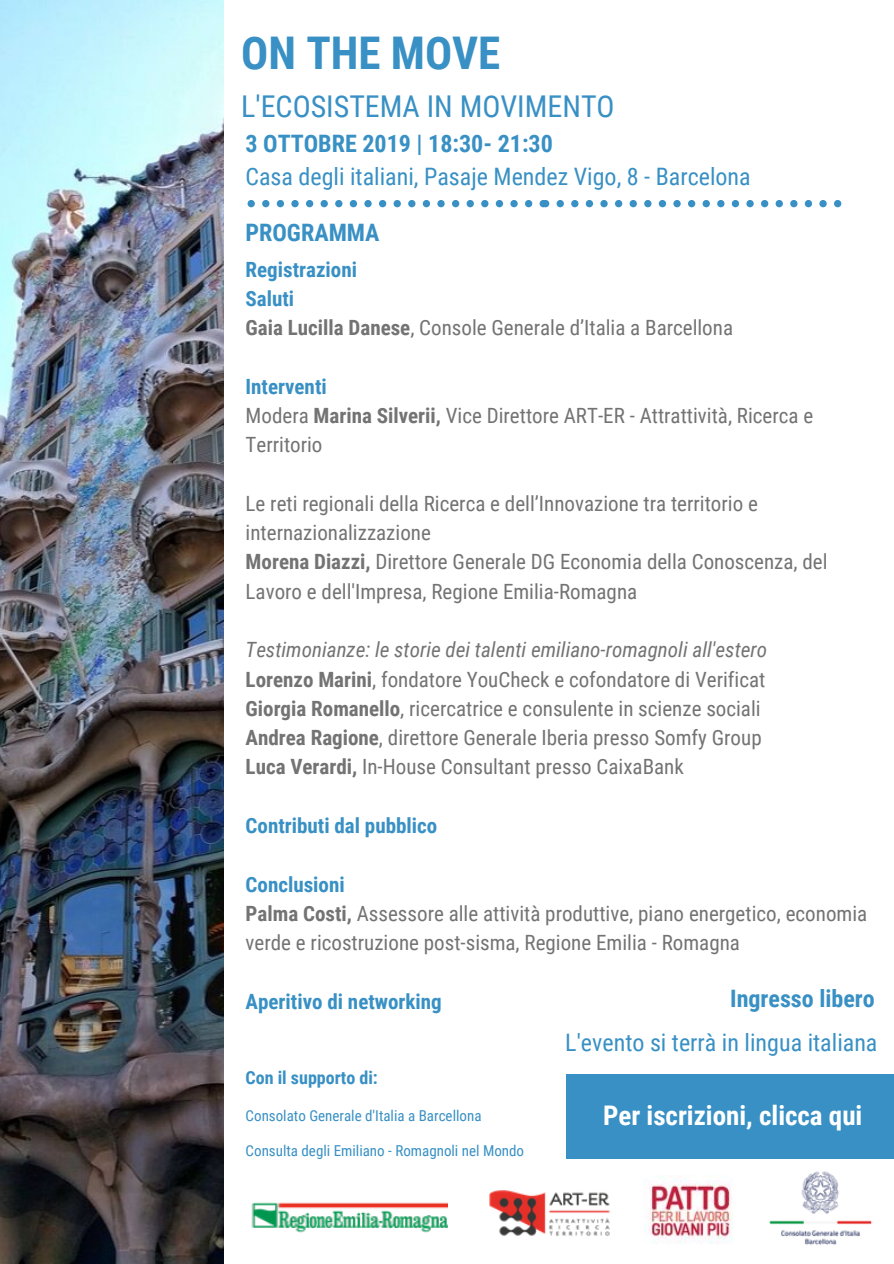
<style>
.page{position:relative;width:894px;height:1264px;background:#fff}
.page>*{position:absolute;margin:0;border:0;box-sizing:border-box;transform-origin:0 0}
.t1{font:700 45px "Roboto Condensed";color:#3890c4}
.t2{font:30px "Roboto Condensed";color:#3890c4}
.t3{font:700 27px "Roboto Condensed";color:#fff}
.t4{font:24px "Roboto Condensed";color:#3890c4}
.t5{font:700 24px "Roboto Condensed";color:#3890c4}
.t6{font:21px/29.2px "Roboto Condensed";color:#737373}
.t7{font:700 21px "Roboto Condensed";color:#3890c4}
.t8{font:700 18px "Roboto Condensed";color:#3890c4}
.t9{font:15px "Roboto Condensed";color:#3890c4}
.s1{font-weight:700;color:#3890c4}
.s2{font-weight:700}
.s3{font-style:italic}
</style>
<div class="page">
<div style="left:566px;top:1074px;width:327px;height:84px;background:#3890c4"></div>
<svg style="left:247px;top:200px;width:8px;height:7px"></svg>
<svg style="left:262px;top:200px;width:7px;height:7px"></svg>
<svg style="left:277px;top:200px;width:7px;height:7px"></svg>
<svg style="left:291px;top:200px;width:7px;height:7px"></svg>
<svg style="left:306px;top:200px;width:7px;height:7px"></svg>
<svg style="left:320px;top:200px;width:8px;height:7px"></svg>
<svg style="left:335px;top:200px;width:7px;height:7px"></svg>
<svg style="left:349px;top:200px;width:8px;height:7px"></svg>
<svg style="left:364px;top:200px;width:7px;height:7px"></svg>
<svg style="left:379px;top:200px;width:7px;height:7px"></svg>
<svg style="left:393px;top:200px;width:8px;height:7px"></svg>
<svg style="left:408px;top:200px;width:7px;height:7px"></svg>
<svg style="left:422px;top:200px;width:8px;height:7px"></svg>
<svg style="left:437px;top:200px;width:7px;height:7px"></svg>
<svg style="left:452px;top:200px;width:7px;height:7px"></svg>
<svg style="left:466px;top:200px;width:7px;height:7px"></svg>
<svg style="left:481px;top:200px;width:7px;height:7px"></svg>
<svg style="left:495px;top:200px;width:8px;height:7px"></svg>
<svg style="left:510px;top:200px;width:7px;height:7px"></svg>
<svg style="left:525px;top:200px;width:7px;height:7px"></svg>
<svg style="left:539px;top:200px;width:10px;height:7px"></svg>
<svg style="left:556px;top:200px;width:7px;height:7px"></svg>
<svg style="left:571px;top:200px;width:7px;height:7px"></svg>
<svg style="left:585px;top:200px;width:8px;height:7px"></svg>
<svg style="left:600px;top:200px;width:7px;height:7px"></svg>
<svg style="left:615px;top:200px;width:7px;height:7px"></svg>
<svg style="left:629px;top:200px;width:7px;height:7px"></svg>
<svg style="left:644px;top:200px;width:7px;height:7px"></svg>
<svg style="left:658px;top:200px;width:8px;height:7px"></svg>
<svg style="left:673px;top:200px;width:7px;height:7px"></svg>
<svg style="left:688px;top:200px;width:7px;height:7px"></svg>
<svg style="left:702px;top:200px;width:7px;height:7px"></svg>
<svg style="left:717px;top:200px;width:7px;height:7px"></svg>
<svg style="left:731px;top:200px;width:7px;height:7px"></svg>
<svg style="left:746px;top:200px;width:7px;height:7px"></svg>
<svg style="left:761px;top:200px;width:7px;height:7px"></svg>
<svg style="left:775px;top:200px;width:7px;height:7px"></svg>
<svg style="left:790px;top:200px;width:7px;height:7px"></svg>
<svg style="left:804px;top:200px;width:7px;height:7px"></svg>
<svg style="left:819px;top:200px;width:7px;height:7px"></svg>
<svg style="left:834px;top:200px;width:7px;height:7px"></svg>
<img style="left:251px;top:1202px;width:196px;height:31px">
<img style="left:645px;top:1178px;width:87px;height:66px">
<img style="left:489px;top:1190px;width:121px;height:46px">
<img style="left:0;top:0;width:224px;height:1263px">
<img style="left:769px;top:1171px;width:103px;height:74px">
<h1 class="t1" style="left:241px;top:27px;width:260px">ON THE MOVE</h1>
<h2 class="t2" style="left:241px;top:89px;width:375px">L'ECOSISTEMA IN MOVIMENTO</h2>
<p class="t5" style="left:245px;top:130px;width:309px">3 OTTOBRE 2019 | 18:30- 21:30</p>
<p class="t4" style="left:245px;top:162px;width:506px">Casa degli italiani, Pasaje Mendez Vigo, 8 - Barcelona</p>
<p class="t5" style="left:245px;top:219px;width:135px">PROGRAMMA</p>
<p class="t6" style="left:245px;top:255px;width:489px"><span class="s1">Registrazioni<br>Saluti<br></span><span class="s2">Gaia Lucilla Danese</span>, Console Generale d’Italia a Barcellona</p>
<p class="t6" style="left:245px;top:372px;width:569px"><span class="s1">Interventi<br></span>Modera <span class="s2">Marina Silverii,</span> Vice Direttore ART-ER - Attrattività, Ricerca e<br>Territorio</p>
<p class="t6" style="left:245px;top:489px;width:583px">Le reti regionali della Ricerca e dell’Innovazione tra territorio e internazionalizzazione<br><span class="s2">Morena Diazzi,</span> Direttore Generale DG Economia della Conoscenza, del Lavoro e dell'Impresa, Regione Emilia-Romagna</p>
<p class="t6" style="left:245px;top:635px;width:523px"><span class="s3">Testimonianze: le storie dei talenti emiliano-romagnoli all'estero </span><span class="s2">Lorenzo Marini</span>, fondatore YouCheck e cofondatore di Verificat <span class="s2">Giorgia Romanello</span>, ricercatrice e consulente in scienze sociali <span class="s2">Andrea Ragione</span>, direttore Generale Iberia presso Somfy Group <span class="s2">Luca Verardi,</span> In-House Consultant presso CaixaBank</p>
<p class="t7" style="left:245px;top:813px;width:193px">Contributi dal pubblico</p>
<p class="t6" style="left:245px;top:869px;width:623px"><span class="s1">Conclusioni<br></span><span class="s2">Palma Costi,</span> Assessore alle attività produttive, piano energetico, economia verde e ricostruzione post-sisma, Regione Emilia - Romagna</p>
<p class="t7" style="left:245px;top:989px;width:198px">Aperitivo di networking</p>
<p class="t5" style="left:730px;top:985px;width:146px">Ingresso libero</p>
<p class="t4" style="left:565px;top:1028px;width:313px">L'evento si terrà in lingua italiana</p>
<p class="t8" style="left:245px;top:1067px;width:134px">Con il supporto di:</p>
<p class="t9" style="left:245px;top:1107px;width:237px">Consolato Generale d'Italia a Barcellona</p>
<p class="t9" style="left:245px;top:1142px;width:280px">Consulta degli Emiliano - Romagnoli nel Mondo</p>
<p class="t3" style="left:603px;top:1099px;width:261px">Per iscrizioni, clicca qui</p>
</div>
